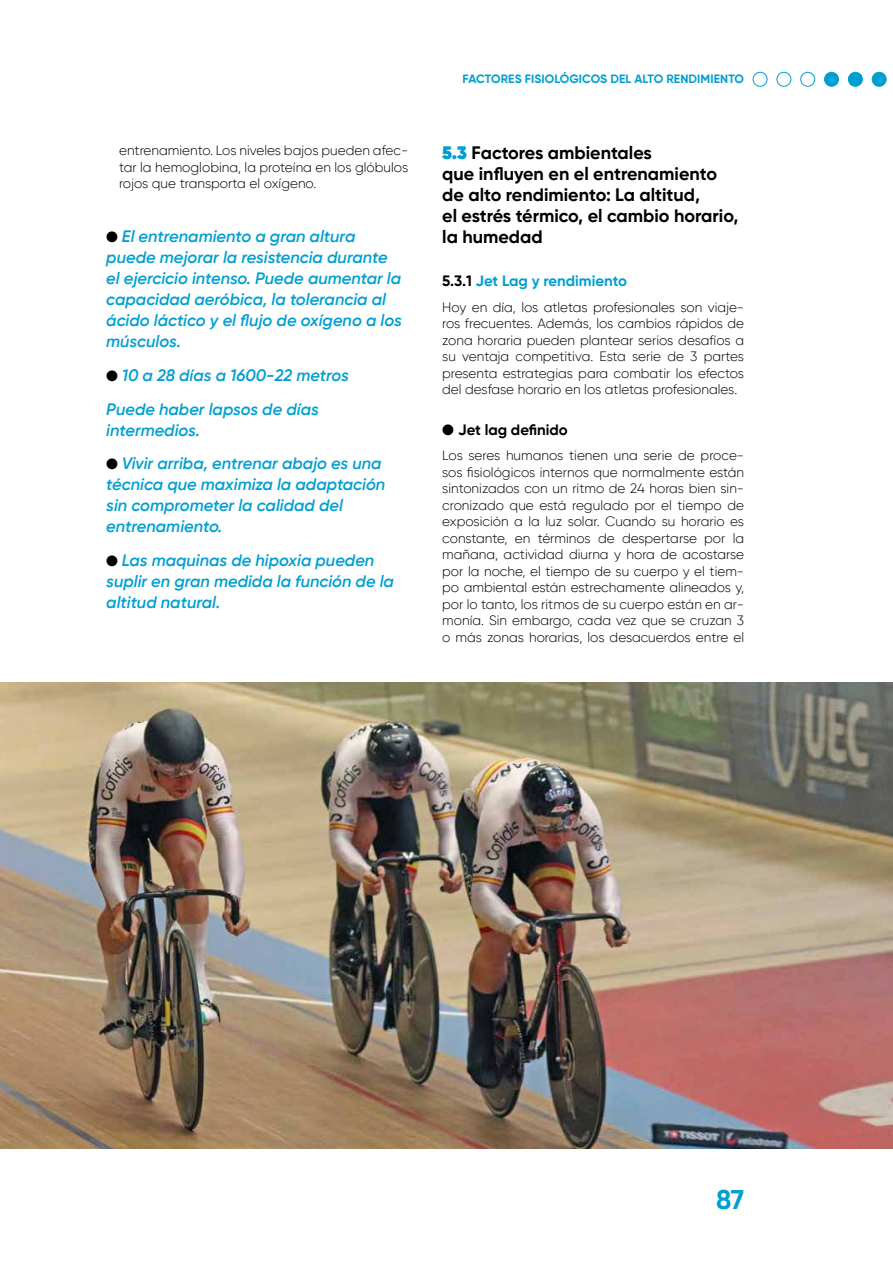
<style>
.page{position:relative;width:893px;height:1263px;background:#fff}
.page>*{position:absolute;margin:0;border:0;box-sizing:border-box;transform-origin:0 0}
.t1{font:700 27px "Gilroy";color:#009fd1}
.t2{font:700 18px/21px "Gilroy";color:#000}
.t3{font:italic 600 16.5px/21px "Gilroy";color:#009fd1}
.t4{font:700 15px "Gilroy";color:#009fd1}
.t5{font:700 15px "Gilroy";color:#000}
.t6{font:300 13.5px/16.5px "Gilroy";color:#000;text-align:justify}
.t7{font:700 12px "Gilroy";letter-spacing:.01em;color:#009fd1}
.s1{color:#000}
.s2{font-weight:800;color:#009fd1}
</style>
<div class="page">
<div style="left:753px;top:72px;width:14px;height:15px;border:1px solid #009fd1;border-radius:50%"></div>
<div style="left:776px;top:72px;width:15px;height:15px;border:1px solid #009fd1;border-radius:50%"></div>
<div style="left:800px;top:72px;width:15px;height:15px;border:1px solid #009fd1;border-radius:50%"></div>
<div style="left:824px;top:72px;width:14px;height:14px;background:#009fd1;border-radius:50%"></div>
<div style="left:824px;top:72px;width:15px;height:15px;border:1px solid #009fd1;border-radius:50%"></div>
<div style="left:848px;top:72px;width:14px;height:14px;background:#009fd1;border-radius:50%"></div>
<div style="left:848px;top:72px;width:15px;height:15px;border:1px solid #009fd1;border-radius:50%"></div>
<div style="left:872px;top:72px;width:14px;height:14px;background:#009fd1;border-radius:50%"></div>
<div style="left:872px;top:72px;width:15px;height:15px;border:1px solid #009fd1;border-radius:50%"></div>
<img style="left:0;top:682px;width:893px;height:466px">
<p class="t6" style="left:119px;top:142px;width:291px">entrenamiento. Los niveles bajos pueden afec&shy;tar la hemoglobina, la proteína en los glóbulos rojos que transporta el oxígeno.</p>
<p class="t3" style="left:106px;top:226px;width:297px"><span class="s1">●</span> El entrenamiento a gran altura puede mejorar la resistencia durante el ejercicio intenso. Puede aumentar la capacidad aeróbica, la tolerancia al ácido láctico y el flujo de oxígeno a los músculos.</p>
<p class="t3" style="left:106px;top:358px;width:244px;line-height:33.8px"><span class="s1">●</span> 10 a 28 días a 1600-22 metros<br>Puede haber lapsos de días</p>
<p class="t3" style="left:106px;top:419px;width:95px">intermedios.</p>
<p class="t3" style="left:106px;top:453px;width:281px"><span class="s1">●</span> Vivir arriba, entrenar abajo es una técnica que maximiza la adaptación sin comprometer la calidad del entrenamiento.</p>
<p class="t3" style="left:106px;top:550px;width:289px"><span class="s1">●</span> Las maquinas de hipoxia pueden suplir en gran medida la función de la altitud natural.</p>
<p class="t7" style="left:462px;top:71px;width:283px">FACTORES FISIOLÓGICOS DEL ALTO RENDIMIENTO</p>
<h2 class="t2" style="left:442px;top:142px;width:298px"><span class="s2">5.3</span> Factores ambientales<br>que influyen en el entrenamiento de alto rendimiento: La altitud,<br>el estrés térmico, el cambio horario, la humedad</h2>
<p class="t4" style="left:442px;top:271px;width:186px"><span class="s1">5.3.1</span> Jet Lag y rendimiento</p>
<p class="t6" style="left:442px;top:298px;width:303px">Hoy en día, los atletas profesionales son viaje&shy;ros frecuentes. Además, los cambios rápidos de zona horaria pueden plantear serios desafíos a su ventaja competitiva. Esta serie de 3 partes presenta estrategias para combatir los efectos del desfase horario en los atletas profesionales.</p>
<p class="t5" style="left:442px;top:421px;width:127px">● Jet lag definido</p>
<p class="t6" style="left:442px;top:447px;width:303px">Los seres humanos tienen una serie de proce&shy;sos fisiológicos internos que normalmente están sintonizados con un ritmo de 24 horas bien sin&shy;cronizado que está regulado por el tiempo de exposición a la luz solar. Cuando su horario es constante, en términos de despertarse por la mañana, actividad diurna y hora de acostarse por la noche, el tiempo de su cuerpo y el tiem&shy;po ambiental están estrechamente alineados y, por lo tanto, los ritmos de su cuerpo están en ar&shy;monía. Sin embargo, cada vez que se cruzan 3 o más zonas horarias, los desacuerdos entre el</p>
<h1 class="t1" style="left:716px;top:1183px;width:30px">87</h1>
</div>
